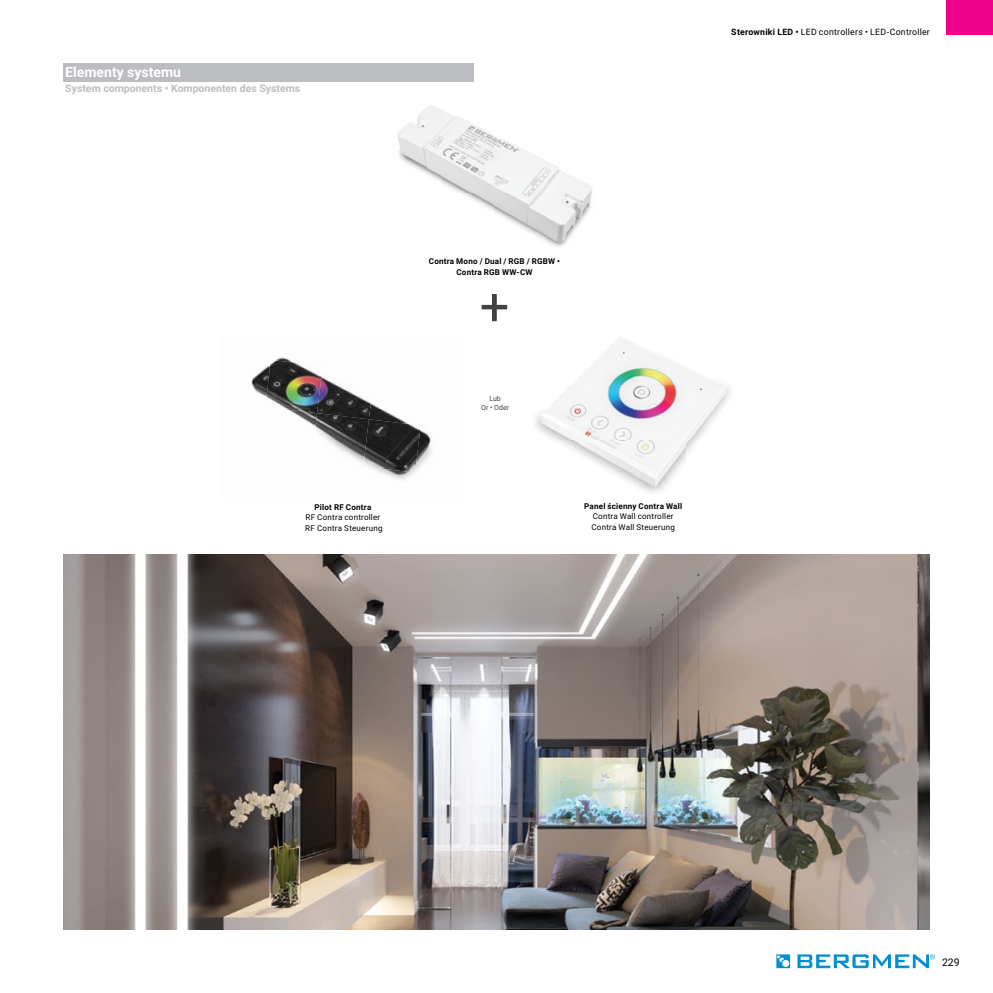
<style>
.page{position:relative;width:993px;height:993px;background:#fff}
.page>*{position:absolute;margin:0;border:0;box-sizing:border-box;transform-origin:0 0}
.t1{font:700 14px "Roboto";color:#fff}
.t2{font:700 10.5px "Roboto";color:#bcbec0}
.t3{font:10.5px "Roboto";color:#000}
.t4{font:8.75px "Roboto";letter-spacing:.025em;color:#000}
.t5{font:700 8.05px/10.5px "Roboto";letter-spacing:.03em;color:#000;text-align:center}
.t6{font:8.05px/10.5px "Roboto";letter-spacing:.03em;color:#000}
.t7{font:7px/8.4px "Roboto";color:#414042;text-align:center}
.s1{font-weight:700}
</style>
<div class="page">
<svg style="left:776px;top:954px;width:13px;height:13px"></svg>
<svg style="left:797px;top:954px;width:137px;height:13px"></svg>
<div style="left:946px;top:0;width:46px;height:35px;background:#ec008c"></div>
<div style="left:63px;top:63px;width:410px;height:18px;background:#bbbdc0"></div>
<img style="left:397px;top:105px;width:195px;height:142px">
<svg style="left:481px;top:294px;width:26px;height:27px"></svg>
<img style="left:535px;top:338px;width:195px;height:154px">
<img style="left:276px;top:357px;width:14px;height:3px">
<img style="left:251px;top:368px;width:14px;height:28px">
<img style="left:265px;top:360px;width:52px;height:47px">
<img style="left:317px;top:374px;width:52px;height:39px">
<img style="left:369px;top:402px;width:31px;height:17px">
<img style="left:283px;top:407px;width:34px;height:17px">
<img style="left:311px;top:413px;width:58px;height:47px">
<img style="left:363px;top:419px;width:52px;height:47px">
<img style="left:415px;top:427px;width:17px;height:45px">
<img style="left:367px;top:466px;width:48px;height:14px">
<img style="left:412px;top:472px;width:3px;height:8px">
<img style="left:63px;top:554px;width:866px;height:375px">
<h1 class="t1" style="left:65px;top:63px;width:117px">Elementy systemu</h1>
<h2 class="t2" style="left:65px;top:80px;width:236px">System components • Komponenten des Systems</h2>
<p class="t4" style="left:731px;top:26px;width:200px"><span class="s1">Sterowniki LED •</span> LED controllers • LED-Controller</p>
<p class="t5" style="left:428px;top:256px;width:133px">Contra Mono / Dual / RGB / RGBW •<br>Contra RGB WW-CW</p>
<p class="t5" style="left:314px;top:501px;width:58px">Pilot RF Contra</p>
<p class="t6" style="left:305px;top:511px;width:79px">RF Contra controller<br>RF Contra Steuerung</p>
<p class="t7" style="left:481px;top:394px;width:29px">Lub<br>Or • Oder</p>
<p class="t5" style="left:584px;top:500px;width:99px">Panel ścienny Contra Wall</p>
<p class="t6" style="left:591px;top:510px;width:85px">Contra Wall controller<br>Contra Wall Steuerung</p>
<h2 class="t3" style="left:941px;top:954px;width:19px">229</h2>
</div>
